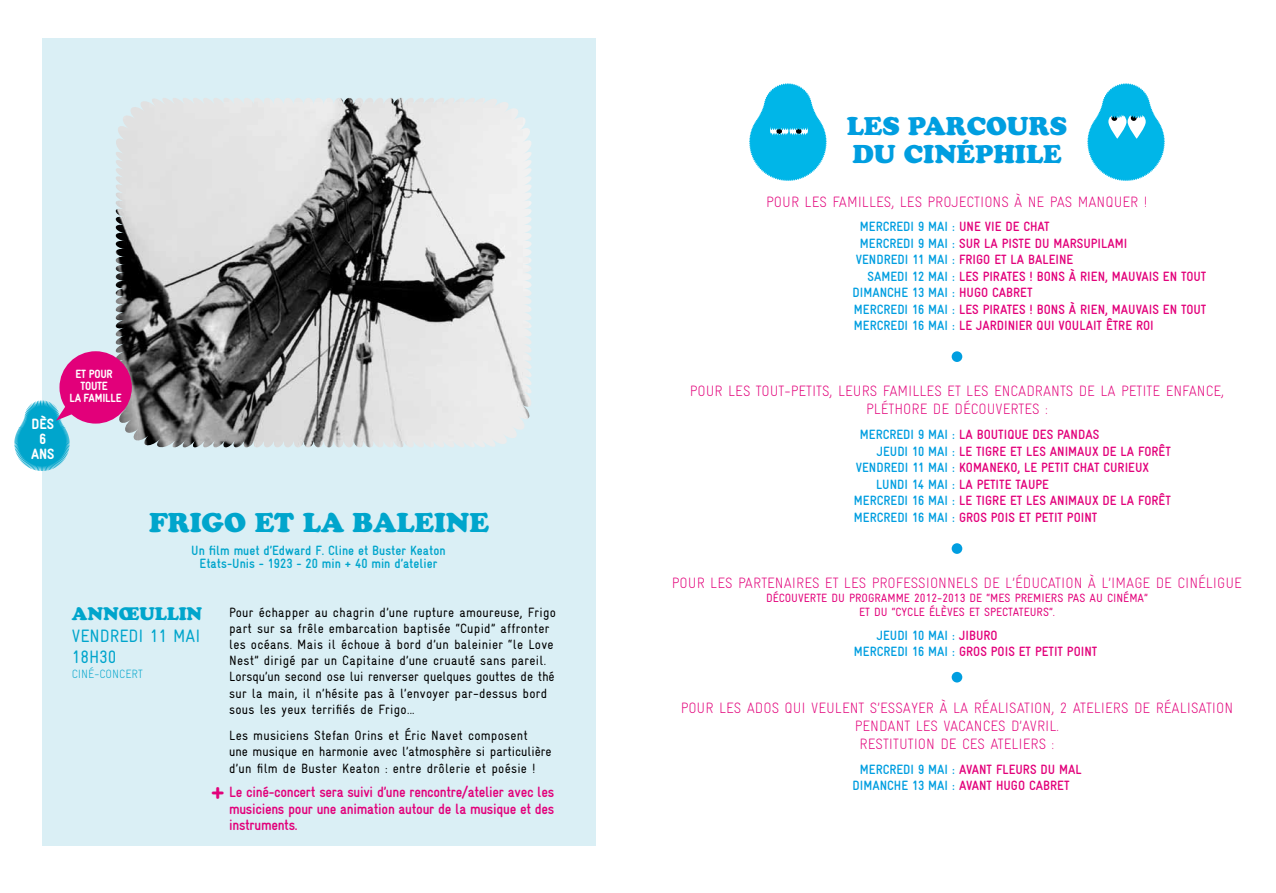
<style>
.page{position:relative;width:1276px;height:893px;background:#fff}
.page>*{position:absolute;margin:0;border:0;box-sizing:border-box;transform-origin:0 0}
.t1{font:700 condensed 30px "Gravur";color:#e2007a}
.t2{font:27px "Cooper Black Std";color:#00a5cc}
.t3{font:25.5px/27.6px "Cooper Black Std";color:#009ee0}
.t4{font:condensed 18px "Gravur";color:#00a5cc}
.t5{font:18px "Cooper Black Std";color:#00a5cc}
.t6{font:300 condensed 15px/18px "Gravur";color:#e2007a;text-align:center}
.t7{font:700 condensed 15px/16.5px "Gravur";letter-spacing:-.02em;color:#e2007a;text-align:justify}
.t8{font:900 condensed 15px/15px "Gravur";color:#fff;text-align:center}
.t9{font:condensed 13.5px/16.2px "Gravur";letter-spacing:.02em;color:#000}
.t10{font:700 condensed 13.5px/16.5px "Gravur";color:#e2007a}
.t11{font:700 condensed 13.5px "Gravur";color:#009ee0}
.t12{font:700 condensed 13.5px/13.2px "Gravur";color:#00a5cc;text-align:center}
.t13{font:condensed 12px "Gravur";color:#e2007a}
.t14{font:900 condensed 12px "Gravur";letter-spacing:-.02em;color:#fff}
.t15{font:300 condensed 12px "Gravur";color:#00a5cc}
.s1{color:#009ee0}
</style>
<div class="page">
<div style="left:42px;top:38px;width:554px;height:808px;background:#daeff5"></div>
<img style="left:115px;top:97px;width:355px;height:351px">
<svg style="left:749px;top:83px;width:78px;height:98px"></svg>
<svg style="left:1087px;top:83px;width:78px;height:98px"></svg>
<div style="left:951px;top:351px;width:11px;height:11px;background:#009ee0;border-radius:50%"></div>
<div style="left:951px;top:543px;width:11px;height:11px;background:#009ee0;border-radius:50%"></div>
<div style="left:951px;top:672px;width:11px;height:10px;background:#009ee0;border-radius:50%"></div>
<svg style="left:14px;top:351px;width:118px;height:120px"></svg>
<p class="t8" style="left:31px;top:416px;width:25px">DÈS<br>6<br>ANS</p>
<p class="t14" style="left:76px;top:367px;width:32px">ET POUR</p>
<p class="t14" style="left:80px;top:379px;width:17px">TOUTE</p>
<p class="t14" style="left:69px;top:391px;width:53px">LA FAMILLE</p>
<h2 class="t2" style="left:149px;top:507px;width:341px">FRIGO ET LA BALEINE</h2>
<p class="t12" style="left:191px;top:544px;width:256px">UN FILM MUET D’EDWARD F. CLINE ET BUSTER KEATON<br>ETATS-UNIS - 1923 - 20 MIN + 40 MIN D’ATELIER</p>
<p class="t9" style="left:229px;top:604px;width:328px">Pour échapper au chagrin d’une rupture amoureuse, Frigo part sur sa frêle embarcation baptisée “Cupid” affronter les océans. Mais il échoue à bord d’un baleinier “le Love Nest” dirigé par un Capitaine d’une cruauté sans pareil.<br>Lorsqu’un second ose lui renverser quelques gouttes de thé sur la main, il n’hésite pas à l’envoyer par-dessus bord sous les yeux terrifiés de Frigo...</p>
<p class="t9" style="left:229px;top:727px;width:324px">Les musiciens Stefan Orins et Éric Navet composent<br>une musique en harmonie avec l’atmosphère si particulière d’un film de Buster Keaton : entre drôlerie et poésie !</p>
<p class="t7" style="left:229px;top:784px;width:327px">LE CINÉ-CONCERT SERA SUIVI D’UNE RENCONTRE/ATELIER AVEC LES MUSICIENS POUR UNE ANIMATION AUTOUR DE LA MUSIQUE ET DES INSTRUMENTS.</p>
<h3 class="t5" style="left:72px;top:603px;width:82px">ANNŒULLIN</h3>
<h3 class="t4" style="left:72px;top:625px;width:19px">Vendredi</h3>
<h3 class="t4" style="left:150px;top:625px;width:33px">11 mai</h3>
<h3 class="t4" style="left:72px;top:647px;width:46px">18h30</h3>
<p class="t15" style="left:72px;top:667px;width:73px">CINÉ-CONCERT</p>
<h1 class="t1" style="left:211px;top:774px;width:16px">+</h1>
<h3 class="t3" style="left:847px;top:112px;width:221px">LES PARCOURS<br>DU CINÉPHILE</h3>
<p class="t6" style="left:766px;top:193px;width:383px">POU R LES FAMILLES, LES PROJECTIONS À NE PAS MANQU ER !</p>
<p class="t11" style="left:860px;top:219px;width:17px">MERCREDI</p>
<p class="t11" style="left:918px;top:219px;width:18px">9 MAI</p>
<p class="t11" style="left:860px;top:236px;width:17px">MERCREDI</p>
<p class="t11" style="left:918px;top:236px;width:18px">9 MAI</p>
<p class="t11" style="left:856px;top:252px;width:14px">VENDREDI</p>
<p class="t11" style="left:912px;top:252px;width:23px">11 MAI</p>
<p class="t11" style="left:867px;top:268px;width:15px">SAMEDI</p>
<p class="t11" style="left:912px;top:268px;width:24px">12 MAI</p>
<p class="t11" style="left:852px;top:285px;width:15px">DIMANCHE</p>
<p class="t11" style="left:912px;top:285px;width:23px">13 MAI</p>
<p class="t11" style="left:854px;top:301px;width:17px">MERCREDI</p>
<p class="t11" style="left:912px;top:301px;width:23px">16 MAI</p>
<p class="t11" style="left:854px;top:318px;width:17px">MERCREDI</p>
<p class="t11" style="left:912px;top:318px;width:23px">16 MAI</p>
<p class="t10" style="left:952px;top:218px;width:79px"><span class="s1">:</span>UNE VIE DE CHAT <span class="s1">:</span>SUR LA PISTE</p>
<p class="t10" style="left:1034px;top:235px;width:35px">DU MARSUPILAMI</p>
<p class="t10" style="left:952px;top:251px;width:21px"><span class="s1">:</span> FRIGO</p>
<p class="t10" style="left:952px;top:251px;width:84px;text-indent:42px">ETLABALEINE <span class="s1">:</span> LES PIRATES</p>
<p class="t10" style="left:1029px;top:268px;width:22px">! BONS</p>
<p class="t10" style="left:1069px;top:268px;width:18px">À RIEN</p>
<p class="t10" style="left:1105px;top:268px;width:15px">, MAUVAIS</p>
<p class="t10" style="left:1163px;top:268px;width:26px">EN TOUT</p>
<p class="t10" style="left:952px;top:284px;width:23px"><span class="s1">:</span> HUGO</p>
<p class="t10" style="left:952px;top:284px;width:55px;text-indent:40px">CABRET <span class="s1">:</span> LES PIRATES</p>
<p class="t10" style="left:1029px;top:301px;width:22px">! BONS</p>
<p class="t10" style="left:1069px;top:301px;width:18px">À RIEN</p>
<p class="t10" style="left:1105px;top:301px;width:15px">, MAUVAIS</p>
<p class="t10" style="left:1163px;top:301px;width:26px">EN TOUT</p>
<p class="t10" style="left:952px;top:317px;width:32px"><span class="s1">:</span> LE JARDINIER</p>
<p class="t10" style="left:1036px;top:317px;width:30px">QUI VOULAIT</p>
<p class="t10" style="left:1106px;top:317px;width:15px">ÊTRE</p>
<p class="t10" style="left:1136px;top:317px;width:7px">ROI</p>
<p class="t6" style="left:690px;top:382px;width:536px">POU R LES TOUT-PETITS, LEU RS FAMILLES ET LES ENCAD RANTS D E LA PETITE ENFANCE,<br>PLÉTHORE D E D ÉCOUVERTES :</p>
<p class="t10" style="left:952px;top:426px;width:32px"><span class="s1">:</span> LA BOUTIQUE</p>
<p class="t10" style="left:1032px;top:426px;width:8px">DES</p>
<p class="t10" style="left:1057px;top:426px;width:8px">PANDAS</p>
<p class="t10" style="left:952px;top:443px;width:31px"><span class="s1">:</span> LE TIGRE</p>
<p class="t10" style="left:1010px;top:443px;width:24px">ET LES</p>
<p class="t10" style="left:1050px;top:443px;width:8px">ANIMAU</p>
<p class="t10" style="left:1092px;top:443px;width:79px">X DELAFORÊT</p>
<p class="t10" style="left:952px;top:459px;width:22px"><span class="s1">:</span> KOMANEKO</p>
<p class="t10" style="left:1017px;top:459px;width:31px">, LE PETIT</p>
<p class="t10" style="left:1073px;top:459px;width:8px">CHAT</p>
<p class="t10" style="left:1103px;top:459px;width:8px">CURIEU</p>
<p class="t10" style="left:1142px;top:459px;width:8px">X</p>
<p class="t10" style="left:952px;top:476px;width:32px"><span class="s1">:</span> LA PETITE</p>
<p class="t10" style="left:1015px;top:476px;width:8px">TAUPE</p>
<p class="t10" style="left:952px;top:492px;width:31px"><span class="s1">:</span> LE TIGRE</p>
<p class="t10" style="left:1010px;top:492px;width:24px">ET LES</p>
<p class="t10" style="left:1050px;top:492px;width:8px">ANIMAU</p>
<p class="t10" style="left:1092px;top:492px;width:79px">X DELAFORÊT</p>
<p class="t10" style="left:952px;top:509px;width:22px"><span class="s1">:</span> GROS</p>
<p class="t10" style="left:991px;top:509px;width:57px">POIS ET PETIT</p>
<p class="t10" style="left:1067px;top:509px;width:14px">POINT</p>
<p class="t11" style="left:860px;top:427px;width:17px">MERCREDI</p>
<p class="t11" style="left:918px;top:427px;width:18px">9 MAI</p>
<p class="t11" style="left:876px;top:444px;width:14px">JEUDI</p>
<p class="t11" style="left:912px;top:444px;width:23px">10 MAI</p>
<p class="t11" style="left:856px;top:460px;width:14px">VENDREDI</p>
<p class="t11" style="left:912px;top:460px;width:23px">11 MAI</p>
<p class="t11" style="left:876px;top:477px;width:14px">LUNDI</p>
<p class="t11" style="left:912px;top:477px;width:24px">14 MAI</p>
<p class="t11" style="left:854px;top:493px;width:17px">MERCREDI</p>
<p class="t11" style="left:912px;top:493px;width:23px">16 MAI</p>
<p class="t11" style="left:854px;top:510px;width:17px">MERCREDI</p>
<p class="t11" style="left:912px;top:510px;width:23px">16 MAI</p>
<p class="t6" style="left:672px;top:574px;width:384px">POU R LES PARTENAIRES ET LES PROFESS IONNELS DE L’ÉDUCATION</p>
<p class="t6" style="left:1088px;top:574px;width:156px">À L’IMAGE DE CINÉLIGUE</p>
<p class="t13" style="left:766px;top:592px;width:14px">Découverte</p>
<p class="t13" style="left:831px;top:592px;width:26px">du programme</p>
<p class="t13" style="left:914px;top:592px;width:108px">2012-2013 de “Mes premiers</p>
<p class="t13" style="left:1067px;top:592px;width:7px">pas</p>
<p class="t13" style="left:1089px;top:592px;width:25px">au cinéma</p>
<p class="t13" style="left:1144px;top:592px;width:5px">”</p>
<p class="t13" style="left:859px;top:605px;width:50px">et du “Cycle</p>
<p class="t13" style="left:929px;top:605px;width:25px">élèves</p>
<p class="t13" style="left:969px;top:605px;width:22px">et spectateurs</p>
<p class="t13" style="left:1049px;top:605px;width:7px">”.</p>
<p class="t10" style="left:952px;top:627px;width:22px"><span class="s1">:</span> JIBURO <span class="s1">:</span> GROS</p>
<p class="t11" style="left:876px;top:628px;width:14px">JEUDI</p>
<p class="t11" style="left:912px;top:628px;width:23px">10 MAI</p>
<p class="t11" style="left:854px;top:644px;width:17px">MERCREDI</p>
<p class="t11" style="left:912px;top:644px;width:23px">16 MAI</p>
<p class="t10" style="left:991px;top:643px;width:57px">POIS ET PETIT</p>
<p class="t10" style="left:1067px;top:643px;width:14px">POINT</p>
<p class="t6" style="left:680px;top:699px;width:554px">POU R LES AD OS QU I VEULENT S’ESSAYER À LA RÉALISATION, 2 ATELIERS D E RÉALISATION<br>PENDANT LES VACANCES D’AVRIL.<br>RESTITUTION D E CES ATELIERS :</p>
<p class="t10" style="left:952px;top:761px;width:58px"><span class="s1">:</span> AVANT FLEURS</p>
<p class="t10" style="left:1040px;top:761px;width:27px">DU MAL</p>
<p class="t10" style="left:952px;top:777px;width:60px"><span class="s1">:</span> AVANT HUGO</p>
<p class="t10" style="left:1029px;top:777px;width:15px">CABRET</p>
<p class="t11" style="left:860px;top:762px;width:17px">MERCREDI</p>
<p class="t11" style="left:918px;top:762px;width:18px">9 MAI</p>
<p class="t11" style="left:852px;top:778px;width:15px">DIMANCHE</p>
<p class="t11" style="left:912px;top:778px;width:23px">13 MAI</p>
</div>
